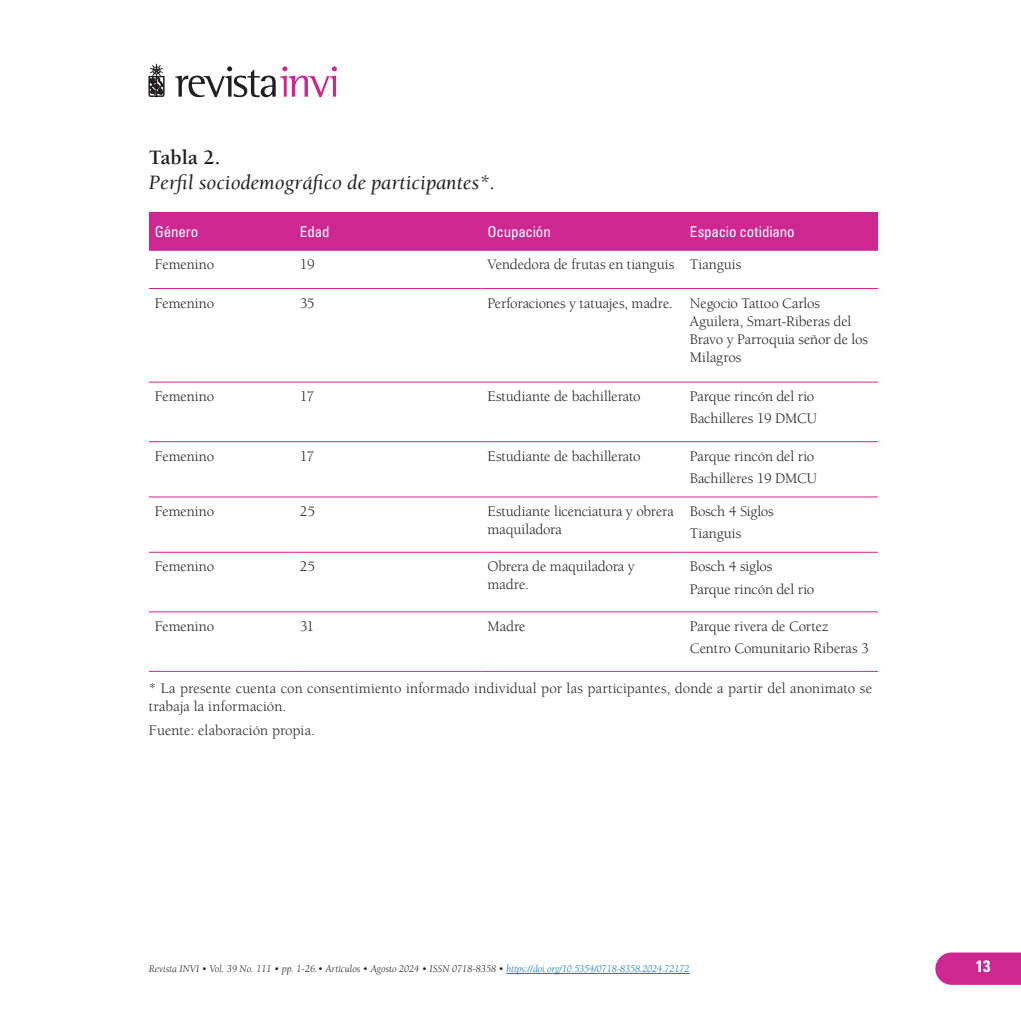
<style>
.page{position:relative;width:1021px;height:1021px;background:#fff}
.page>*{position:absolute;margin:0;border:0;box-sizing:border-box;transform-origin:0 0}
.t1{font:italic 21px "Berkeley Std";color:#231f20}
.t2{font:700 21px "Berkeley Std";color:#231f20}
.t3{font:700 condensed 16.5px "Univers LT Std";color:#fff}
.t4{font:15px/18px "Berkeley Std";letter-spacing:-.005em;color:#231f20}
.t5{font:condensed 15px "Univers LT Std";letter-spacing:-.01em;color:#fff}
.t6{font:italic 10.5px "Berkeley Std";color:#231f20}
.s1{font-style:inherit}
.s2{color:#1074bc}
</style>
<div class="page">
<svg style="left:175px;top:66px;width:162px;height:31px"></svg>
<svg style="left:149px;top:64px;width:15px;height:33px"></svg>
<svg style="left:935px;top:952px;width:85px;height:32px"></svg>
<hr style="left:506px;top:973px;width:183px;height:1px;background:#1074bc">
<div style="left:149px;top:212px;width:729px;height:38px;background:#ce2791"></div>
<hr style="left:149px;top:250px;width:145px;height:1px;background:#ce2791">
<hr style="left:294px;top:250px;width:187px;height:1px;background:#ce2791">
<hr style="left:481px;top:250px;width:203px;height:1px;background:#ce2791">
<hr style="left:684px;top:250px;width:194px;height:1px;background:#ce2791">
<hr style="left:149px;top:288px;width:145px;height:1px;background:#ce2791">
<hr style="left:294px;top:288px;width:187px;height:1px;background:#ce2791">
<hr style="left:481px;top:288px;width:203px;height:1px;background:#ce2791">
<hr style="left:684px;top:288px;width:194px;height:1px;background:#ce2791">
<hr style="left:149px;top:382px;width:145px;height:1px;background:#ce2791">
<hr style="left:294px;top:382px;width:187px;height:1px;background:#ce2791">
<hr style="left:481px;top:382px;width:203px;height:1px;background:#ce2791">
<hr style="left:684px;top:382px;width:194px;height:1px;background:#ce2791">
<hr style="left:149px;top:441px;width:145px;height:1px;background:#ce2791">
<hr style="left:294px;top:441px;width:187px;height:1px;background:#ce2791">
<hr style="left:481px;top:441px;width:203px;height:1px;background:#ce2791">
<hr style="left:684px;top:441px;width:194px;height:1px;background:#ce2791">
<hr style="left:149px;top:496px;width:145px;height:1px;background:#ce2791">
<hr style="left:294px;top:496px;width:187px;height:1px;background:#ce2791">
<hr style="left:481px;top:496px;width:203px;height:1px;background:#ce2791">
<hr style="left:684px;top:496px;width:194px;height:1px;background:#ce2791">
<hr style="left:149px;top:552px;width:145px;height:1px;background:#ce2791">
<hr style="left:294px;top:552px;width:187px;height:1px;background:#ce2791">
<hr style="left:481px;top:552px;width:203px;height:1px;background:#ce2791">
<hr style="left:684px;top:552px;width:194px;height:1px;background:#ce2791">
<hr style="left:149px;top:611px;width:145px;height:1px;background:#ce2791">
<hr style="left:294px;top:611px;width:187px;height:1px;background:#ce2791">
<hr style="left:481px;top:611px;width:203px;height:1px;background:#ce2791">
<hr style="left:684px;top:611px;width:194px;height:1px;background:#ce2791">
<hr style="left:149px;top:671px;width:145px;height:1px;background:#ce2791">
<hr style="left:294px;top:671px;width:187px;height:1px;background:#ce2791">
<hr style="left:481px;top:671px;width:203px;height:1px;background:#ce2791">
<hr style="left:684px;top:671px;width:194px;height:1px;background:#ce2791">
<h1 class="t2" style="left:149px;top:146px;width:73px">Tabla 2.</h1>
<h1 class="t1" style="left:149px;top:171px;width:347px">Perfil sociodemográfico de participantes*.</h1>
<p class="t5" style="left:155px;top:222px;width:45px">Género</p>
<p class="t5" style="left:300px;top:222px;width:31px">Edad</p>
<p class="t5" style="left:487px;top:222px;width:65px">Ocupación</p>
<p class="t5" style="left:690px;top:222px;width:106px">Espacio cotidiano</p>
<p class="t4" style="left:155px;top:256px;width:61px">Femenino</p>
<p class="t4" style="left:300px;top:256px;width:16px">19</p>
<p class="t4" style="left:487px;top:256px;width:255px">Vendedora de frutas en tianguis Tianguis</p>
<p class="t4" style="left:155px;top:294px;width:61px">Femenino</p>
<p class="t4" style="left:300px;top:294px;width:16px">35</p>
<p class="t4" style="left:690px;top:294px;width:179px;text-indent:-202px">Perforaciones y tatuajes, madre. Negocio Tattoo Carlos<br>Aguilera, Smart-Riberas del<br>Bravo y Parroquia señor de los<br>Milagros</p>
<p class="t4" style="left:155px;top:388px;width:61px">Femenino</p>
<p class="t4" style="left:300px;top:388px;width:16px">17</p>
<p class="t4" style="left:487px;top:388px;width:155px">Estudiante de bachillerato</p>
<p class="t4" style="left:690px;top:385px;width:129px;line-height:22.2px">Parque rincón del rio<br>Bachilleres 19 DMCU</p>
<p class="t4" style="left:155px;top:447px;width:61px">Femenino</p>
<p class="t4" style="left:300px;top:447px;width:16px">17</p>
<p class="t4" style="left:487px;top:447px;width:155px">Estudiante de bachillerato</p>
<p class="t4" style="left:690px;top:445px;width:129px;line-height:22.2px">Parque rincón del rio<br>Bachilleres 19 DMCU</p>
<p class="t4" style="left:155px;top:502px;width:61px">Femenino</p>
<p class="t4" style="left:300px;top:502px;width:17px">25</p>
<p class="t4" style="left:487px;top:502px;width:188px">Estudiante licenciatura y obrera maquiladora</p>
<p class="t4" style="left:690px;top:500px;width:85px;line-height:22.2px">Bosch 4 Siglos<br>Tianguis</p>
<p class="t4" style="left:155px;top:558px;width:61px">Femenino</p>
<p class="t4" style="left:300px;top:558px;width:17px">25</p>
<p class="t4" style="left:487px;top:558px;width:149px">Obrera de maquiladora y madre.</p>
<p class="t4" style="left:690px;top:556px;width:126px;line-height:22.2px">Bosch 4 siglos<br>Parque rincón del rio</p>
<p class="t4" style="left:155px;top:617px;width:61px">Femenino</p>
<p class="t4" style="left:300px;top:617px;width:16px">31</p>
<p class="t4" style="left:487px;top:617px;width:40px">Madre</p>
<p class="t4" style="left:690px;top:615px;width:180px;line-height:22.2px">Parque rivera de Cortez<br>Centro Comunitario Riberas 3</p>
<p class="t4" style="left:149px;top:679px;width:724px">* La presente cuenta con consentimiento informado individual por las participantes, donde a partir del anonimato se trabaja la información.</p>
<p class="t4" style="left:149px;top:721px;width:168px">Fuente: elaboración propia.</p>
<p class="t6" style="left:149px;top:963px;width:542px">Revista INVI • Vol. 39 No. 111 • pp. <span class="s1">1-26</span>.• Artículos • Agosto 2024 • ISSN 0718-8358 • <span class="s2">https://doi.org/10.5354/0718-8358.2024.72172</span></p>
<p class="t3" style="left:975px;top:956px;width:16px">13</p>
</div>
